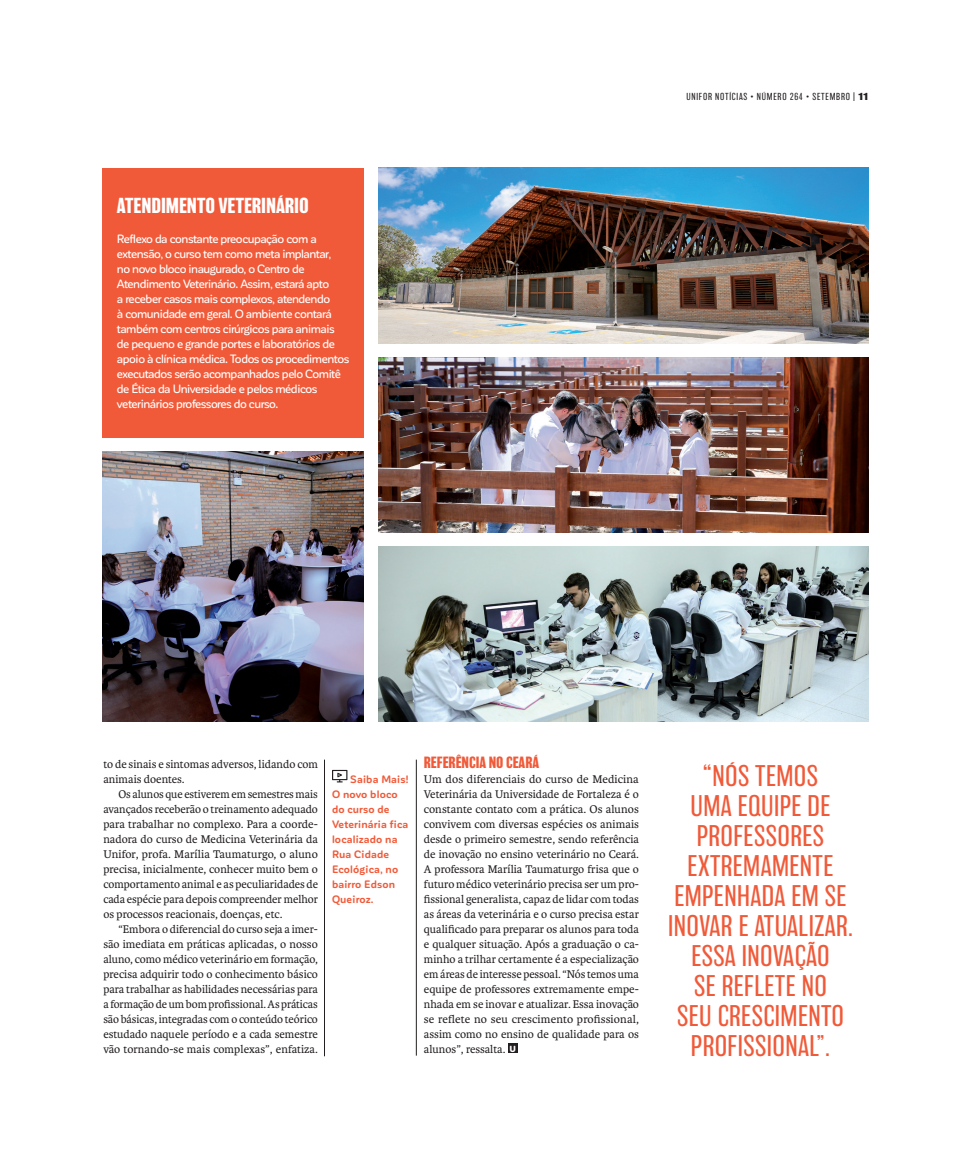
<style>
.page{position:relative;width:957px;height:1152px;background:#fff}
.page>*{position:absolute;margin:0;border:0;box-sizing:border-box;transform-origin:0 0}
.t1{font:200 27.5px/30px "Balboa";letter-spacing:.015em;color:#f05a39;text-align:center}
.t2{font:700 20px "Balboa";letter-spacing:-.005em;color:#fff}
.t3{font:700 15px "Balboa";color:#f05a39}
.t4{font:11.88px/15px "Karmina";color:#231f20;text-align:justify}
.t5{font:500 11.88px/15px "Corporative Sans Rd";letter-spacing:-.04em;color:#fff}
.t6{font:700 10.62px/15px "Corporative Sans Rd";letter-spacing:.01em;color:#f05a39}
.t7{font:200 9.38px "Balboa";letter-spacing:.08em;color:#231f20}
.s1{font-weight:900}
.s2{font-family:"Corporative Sans Rd";font-weight:900;font-size:8.75px;color:#fff}
</style>
<div class="page">
<hr style="left:324px;top:759px;width:1px;height:297px;background:#231f20">
<hr style="left:416px;top:759px;width:1px;height:296px;background:#231f20">
<svg style="left:332px;top:770px;width:15px;height:12px"></svg>
<div style="left:508px;top:1043px;width:10px;height:10px;background:#231f20"></div>
<div style="left:103px;top:168px;width:261px;height:270px;background:#f05a39"></div>
<img style="left:378px;top:168px;width:490px;height:175px">
<img style="left:378px;top:357px;width:490px;height:175px">
<img style="left:378px;top:546px;width:490px;height:176px">
<img style="left:103px;top:452px;width:261px;height:270px">
<h2 class="t2" style="left:117px;top:194px;width:193px">ATENDIMENTO VETERINÁRIO</h2>
<p class="t5" style="left:117px;top:231px;width:234px">Reflexo da constante preocupação com a extensão, o curso tem como meta implantar,<br>no novo bloco inaugurado, o Centro de Atendimento Veterinário. Assim, estará apto<br>a receber casos mais complexos, atendendo<br>à comunidade em geral. O ambiente contará também com centros cirúrgicos para animais de pequeno e grande portes e laboratórios de apoio à clínica médica. Todos os procedimentos executados serão acompanhados pelo Comitê de Ética da Universidade e pelos médicos veterinários professores do curso.</p>
<p class="t7" style="left:686px;top:92px;width:183px">UNIFOR NOTÍCIAS • NÚMERO 264 • SETEMBRO | <span class="s1">11</span></p>
<p class="t4" style="left:103px;top:757px;width:216px">to de sinais e sintomas adversos, lidando com animais doentes.</p>
<p class="t4" style="left:103px;top:787px;width:216px;text-indent:15px">Os alunos que estiverem em semestres mais avançados receberão o treinamento adequado para trabalhar no complexo. Para a coorde&shy;nadora do curso de Medicina Veterinária da Unifor, profa. Marília Taumaturgo, o aluno precisa, inicialmente, conhecer muito bem o comportamento animal e as peculiaridades de cada espécie para depois compreender melhor os processos reacionais, doenças, etc.</p>
<p class="t4" style="left:103px;top:922px;width:216px;text-indent:15px">“Embora o diferencial do curso seja a imer&shy;são imediata em práticas aplicadas, o nosso aluno, como médico veterinário em formação, precisa adquirir todo o conhecimento básico para trabalhar as habilidades necessárias para a formação de um bom profissional. As práticas são básicas, integradas com o conteúdo teórico estudado naquele período e a cada semestre vão tornando-se mais complexas”, enfatiza.</p>
<p class="t6" style="left:332px;top:772px;width:78px;text-indent:18px">Saiba Mais!<br>O novo bloco do curso de<br>Veterinária fica localizado na<br>Rua Cidade<br>Ecológica, no bairro Edson<br>Queiroz.</p>
<p class="t3" style="left:424px;top:754px;width:117px">REFERÊNCIA NO CEARÁ</p>
<p class="t4" style="left:424px;top:772px;width:217px">Um dos diferenciais do curso de Medicina Veterinária da Universidade de Fortaleza é o constante contato com a prática. Os alunos convivem com diversas espécies os animais desde o primeiro semestre, sendo referência de inovação no ensino veterinário no Ceará.<br>A professora Marília Taumaturgo frisa que o futuro médico veterinário precisa ser um pro&shy;fissional generalista, capaz de lidar com todas as áreas da veterinária e o curso precisa estar qualificado para preparar os alunos para toda e qualquer situação. Após a graduação o ca&shy;minho a trilhar certamente é a especialização em áreas de interesse pessoal. “Nós temos uma equipe de professores extremamente empe&shy;nhada em se inovar e atualizar. Essa inovação se reflete no seu crescimento profissional, assim como no ensino de qualidade para os alunos”, ressalta. <span class="s2">U</span></p>
<h1 class="t1" style="left:668px;top:761px;width:186px">“NÓS TEMOS<br>UMA EQUIPE DE<br>PROFESSORES<br>EXTREMAMENTE<br>EMPENHADA EM SE<br>INOVAR E ATUALIZAR.<br>ESSA INOVAÇÃO<br>SE REFLETE NO<br>SEU CRESCIMENTO<br>PROFISSIONAL”.</h1>
</div>
